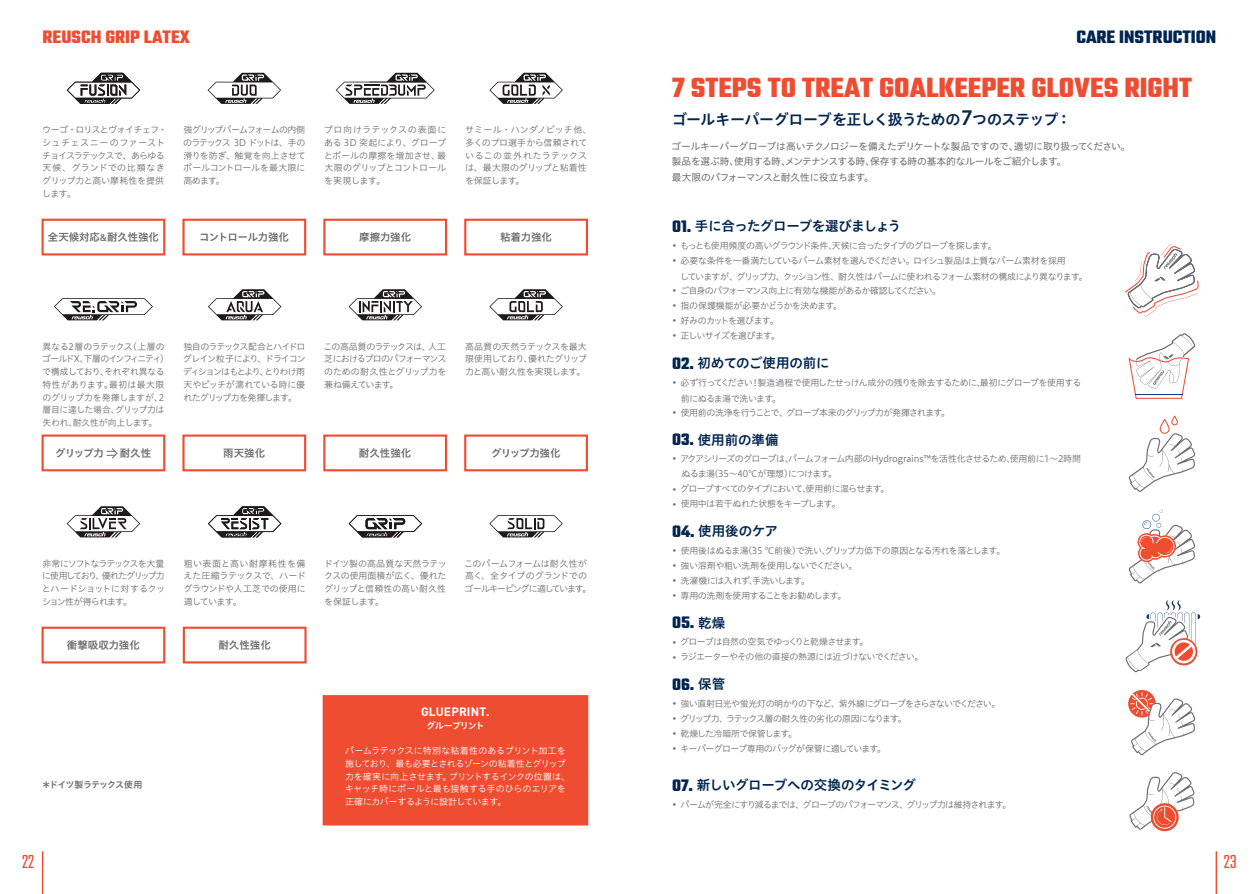
<style>
.page{position:relative;width:1259px;height:894px;background:#fff}
.page>*{position:absolute;margin:0;border:0;box-sizing:border-box;transform-origin:0 0}
.t1{font:700 30px "Teko";color:#ef4d32}
.t2{font:300 21px "Teko";color:#ef4d32}
.t3{font:700 19.5px "Teko";color:#ef4d32}
.t4{font:700 19.5px "Teko";color:#002551}
.t5{font:700 18px "Teko";color:#002551}
.t6{font:15px "Hiragino UD Sans Std W6";letter-spacing:-.04em;color:#002551}
.t7{font:13.5px "Hiragino UD Sans Std W6";letter-spacing:-.02em;color:#002551}
.t8{font:13.5px "Hiragino UD Sans Std W6";letter-spacing:-.05em;color:#002551}
.t9{font:700 12px "DIN Pro";letter-spacing:.01em;color:#fff}
.t10{font:10.5px "Hiragino UD Sans Std W6";letter-spacing:-.015em;color:#6c6d70}
.t11{font:10.5px "Hiragino UD Sans Std W6";letter-spacing:-.05em;color:#6c6d70}
.t12{font:10.5px "Hiragino UD Sans Std W6";letter-spacing:-.04em;color:#6c6d70}
.t13{font:9.75px/15.8px "Hiragino UD Sans Std W4";letter-spacing:-.035em;color:#6c6d70}
.t14{font:9px/12.8px "Hiragino UD Sans Std W3";letter-spacing:-.06em;color:#6c6d70;text-align:justify}
.t15{font:9px/12.8px "Hiragino UD Sans Std W3";letter-spacing:-.035em;color:#fff}
.t16{font:9px/12.8px "Hiragino UD Sans Std W3";letter-spacing:-.035em;color:#6c6d70}
.t17{font:9px/13.8px "Hiragino UD Sans Std W3";letter-spacing:-.09em;color:#6c6d70}
.t18{font:9px/12.8px "Hiragino UD Sans Std W3";letter-spacing:-.03em;color:#6c6d70}
.t19{font:9px/12.8px "Hiragino UD Sans Std W3";letter-spacing:-.005em;color:#6c6d70}
.t20{font:9px "Hiragino UD Sans Std W3";letter-spacing:-.1em;color:#6c6d70}
.t21{font:9px "Hiragino UD Sans Std W3";letter-spacing:-.08em;color:#6c6d70}
.t22{font:9px "Hiragino UD Sans Std W3";letter-spacing:-.085em;color:#6c6d70}
.t23{font:9px "Hiragino UD Sans Std W6";letter-spacing:-.08em;color:#6c6d70}
.t24{font:9px "Hiragino UD Sans Std W6";letter-spacing:-.105em;color:#fff}
.s1{font-size:9px}
.s2{font-size:19.5px}
.s3{font-family:"Teko";font-weight:700;font-size:18px}
.s4{font-family:"Hiragino UD Sans Std W6";font-size:12px}
.s5{font-family:"Hiragino UD Sans Std W6";font-weight:400;font-size:13.5px}
</style>
<div class="page">
<svg style="left:67px;top:73px;width:73px;height:31px"></svg>
<svg style="left:54px;top:298px;width:99px;height:22px"></svg>
<svg style="left:336px;top:73px;width:99px;height:31px"></svg>
<svg style="left:208px;top:73px;width:73px;height:31px"></svg>
<svg style="left:489px;top:73px;width:74px;height:31px"></svg>
<svg style="left:208px;top:289px;width:73px;height:31px"></svg>
<svg style="left:489px;top:289px;width:74px;height:31px"></svg>
<svg style="left:67px;top:506px;width:73px;height:31px"></svg>
<svg style="left:349px;top:289px;width:73px;height:31px"></svg>
<svg style="left:349px;top:515px;width:73px;height:22px"></svg>
<svg style="left:208px;top:506px;width:73px;height:31px"></svg>
<svg style="left:489px;top:515px;width:74px;height:22px"></svg>
<hr style="left:1215px;top:850px;width:2px;height:43px;background:#ef4d32">
<hr style="left:42px;top:850px;width:1px;height:43px;background:#ef4d32">
<svg style="left:1125px;top:600px;width:75px;height:73px"></svg>
<svg style="left:1128px;top:415px;width:67px;height:76px"></svg>
<div style="left:1151px;top:802px;width:28px;height:28px;background:#ef4d32;border-radius:50%"></div>
<svg style="left:1129px;top:772px;width:65px;height:57px"></svg>
<svg style="left:1128px;top:333px;width:67px;height:65px"></svg>
<svg style="left:1128px;top:689px;width:28px;height:28px"></svg>
<svg style="left:1130px;top:691px;width:65px;height:63px"></svg>
<svg style="left:1128px;top:509px;width:67px;height:74px"></svg>
<svg style="left:1125px;top:244px;width:74px;height:72px"></svg>
<div style="left:182px;top:218px;width:124px;height:37px;border:2px solid #ef4d32"></div>
<div style="left:42px;top:218px;width:123px;height:37px;border:2px solid #ef4d32"></div>
<div style="left:323px;top:218px;width:124px;height:37px;border:2px solid #ef4d32"></div>
<div style="left:464px;top:218px;width:124px;height:37px;border:2px solid #ef4d32"></div>
<div style="left:42px;top:626px;width:123px;height:37px;border:2px solid #ef4d32"></div>
<div style="left:183px;top:626px;width:124px;height:37px;border:2px solid #ef4d32"></div>
<div style="left:182px;top:434px;width:124px;height:37px;border:2px solid #ef4d32"></div>
<div style="left:42px;top:434px;width:123px;height:37px;border:2px solid #ef4d32"></div>
<div style="left:323px;top:434px;width:124px;height:37px;border:2px solid #ef4d32"></div>
<div style="left:464px;top:434px;width:124px;height:37px;border:2px solid #ef4d32"></div>
<div style="left:324px;top:696px;width:263px;height:127px;background:#ef4d32"></div>
<div style="left:323px;top:694px;width:265px;height:131px;border:3px solid #ef4d32"></div>
<svg style="left:107px;top:448px;width:11px;height:11px"></svg>
<h3 class="t3" style="left:43px;top:24px;width:149px">REUSCH GRIP LATEX</h3>
<h3 class="t4" style="left:1076px;top:24px;width:141px">CARE INSTRUCTION</h3>
<p class="t18" style="left:42px;top:123px;width:127px">ウーゴ・ロリスとヴォイチェフ・シュチェスニーのファーストチョイスラテックスで、あらゆる天候、グランドでの比類なきグリップ力と高い摩耗性を提供します。</p>
<p class="t10" style="left:48px;top:229px;width:112px">全天候対応<span class="s1">＆</span>耐久性強化</p>
<p class="t14" style="left:183px;top:123px;width:124px">強グリップパームフォームの内側のラテックス 3D ドットは、手の滑りを防ぎ、触覚を向上させてボールコントロールを最大限に高めます。</p>
<p class="t12" style="left:199px;top:229px;width:91px">コントロール力強化</p>
<p class="t14" style="left:324px;top:123px;width:124px">プロ向けラテックスの表面にある 3D 突起により、グローブとボールの摩擦を増加させ、最大限のグリップとコントロールを実現します。</p>
<p class="t10" style="left:359px;top:229px;width:54px">摩擦力強化</p>
<p class="t19" style="left:465px;top:123px;width:128px">サミール・ハンダノビッチ他、多くのプロ選手から信頼されているこの並外れたラテックスは、最大限のグリップと粘着性を保証します。</p>
<p class="t10" style="left:500px;top:229px;width:54px">粘着力強化</p>
<p class="t16" style="left:42px;top:339px;width:128px">異なる2層のラテックス（上層のゴールドX、下層のインフィニティ）で構成しており、それぞれ異なる特性があります。最初は最大限のグリップ力を発揮しますが、2層目に達した場合、グリップ力は失われ、耐久性が向上します。</p>
<p class="t14" style="left:324px;top:339px;width:124px">この高品質のラテックスは、人工芝におけるプロのパフォーマンスのための耐久性とグリップ力を兼ね備えています。</p>
<p class="t10" style="left:359px;top:445px;width:54px">耐久性強化</p>
<p class="t14" style="left:183px;top:339px;width:124px">独自のラテックス配合とハイドログレイン粒子により、ドライコンディションはもとより、とりわけ雨天やピッチが濡れている時に優れたグリップ力を発揮します。</p>
<p class="t11" style="left:55px;top:445px;width:98px">グリップ力 　耐久性</p>
<p class="t10" style="left:223px;top:445px;width:43px">雨天強化</p>
<p class="t14" style="left:465px;top:339px;width:123px">高品質の天然ラテックスを最大限使用しており、優れたグリップ力と高い耐久性を実現します。</p>
<p class="t11" style="left:491px;top:445px;width:71px">グリップ力強化</p>
<p class="t14" style="left:42px;top:556px;width:125px">非常にソフトなラテックスを大量に使用しており、優れたグリップ力とハードショットに対するクッション性が得られます。</p>
<p class="t10" style="left:67px;top:637px;width:75px">衝撃吸収力強化</p>
<p class="t14" style="left:183px;top:556px;width:124px">粗い表面と高い耐摩耗性を備えた圧縮ラテックスで、ハードグラウンドや人工芝での使用に適しています。</p>
<p class="t10" style="left:218px;top:637px;width:54px">耐久性強化</p>
<p class="t14" style="left:324px;top:556px;width:125px">ドイツ製の高品質な天然ラテックスの使用面積が広く、優れたグリップと信頼性の高い耐久性を保証します。</p>
<p class="t14" style="left:464px;top:556px;width:129px;text-align:left">このパームフォームは耐久性が高く、全タイプのグランドでのゴールキーピングに適しています。</p>
<p class="t23" style="left:42px;top:777px;width:102px">＊ドイツ製ラテックス使用</p>
<h3 class="t9" style="left:421px;top:701px;width:70px">GLUEPRINT.</h3>
<p class="t24" style="left:426px;top:718px;width:60px">グループリント</p>
<p class="t15" style="left:345px;top:743px;width:227px">パームラテックスに特別な粘着性のあるプリント加工を施しており、最も必要とされるゾーンの粘着性とグリップ力を確実に向上させます。プリントするインクの位置は、キャッチ時にボールと最も接触する手のひらのエリアを正確にカバーするように設計しています。</p>
<h1 class="t1" style="left:672px;top:69px;width:521px">7 STEPS TO TREAT GOALKEEPER GLOVES RIGHT</h1>
<h3 class="t6" style="left:672px;top:108px;width:401px">ゴールキーパーグローブを正しく扱うための<span class="s2">7</span>つのステップ：</h3>
<p class="t13" style="left:671px;top:137px;width:460px">ゴールキーパーグローブは高いテクノロジーを備えたデリケートな製品ですので、適切に取り扱ってください。製品を選ぶ時、使用する時、メンテナンスする時、保存する時の基本的なルールをご紹介します。<br>最大限のパフォーマンスと耐久性に役立ちます。</p>
<h3 class="t7" style="left:672px;top:216px;width:231px"><span class="s3">01.</span> 手に合ったグローブを選びましょう</h3>
<p class="t14" style="left:672px;top:237px;width:396px;line-height:15px"><span class="s4">･</span> もっとも使用頻度の高いグラウンド条件、天候に合ったタイプのグローブを探します。<br><span class="s4">･</span> 必要な条件を一番満たしているパーム素材を選んでください。ロイシュ製品は上質なパーム素材を採用</p>
<p class="t17" style="left:672px;top:269px;width:418px">　していますが、グリップ力、クッション性、耐久性はパームに使われるフォーム素材の構成により異なります。<span class="s4">･</span> ご自身のパフォーマンス向上に有効な機能があるか確認してください。</p>
<p class="t14" style="left:672px;top:297px;width:172px;line-height:15px;text-align:left"><span class="s4">･</span> 指の保護機能が必要かどうかを決めます。<span class="s4">･</span> 好みのカットを選びます。<br><span class="s4">･</span> 正しいサイズを選びます。</p>
<h3 class="t7" style="left:672px;top:352px;width:159px"><span class="s3">02.</span> 初めてのご使用の前に</h3>
<p class="t14" style="left:672px;top:373px;width:411px;line-height:16.2px"><span class="s4">･</span> 必ず行ってください！製造過程で使用したせっけん成分の残りを除去するために、最初にグローブを使用する　前にぬるま湯で洗います。</p>
<p class="t21" style="left:672px;top:405px;width:280px"><span class="s4">･</span> 使用前の洗浄を行うことで、グローブ本来のグリップ力が発揮されます。</p>
<h3 class="t7" style="left:672px;top:429px;width:108px"><span class="s3">03.</span> 使用前の準備</h3>
<p class="t14" style="left:672px;top:452px;width:411px"><span class="s4">･</span> アクアシリーズのグローブは、パームフォーム内部のHydrograins™を活性化させるため、使用前に1～2時間</p>
<p class="t14" style="left:681px;top:467px;width:157px">ぬるま湯（35～40°Cが理想)につけます。</p>
<p class="t22" style="left:672px;top:482px;width:219px"><span class="s4">･</span> グローブすべてのタイプにおいて、使用前に湿らせます。</p>
<p class="t14" style="left:672px;top:497px;width:170px"><span class="s4">･</span> 使用中は若干ぬれた状態をキープします。</p>
<h3 class="t7" style="left:672px;top:520px;width:107px"><span class="s3">04.</span> 使用後のケア</h3>
<p class="t14" style="left:672px;top:542px;width:335px;line-height:15px;text-align:left"><span class="s4">･</span> 使用後はぬるま湯（35 °C前後)で洗い、グリップ力低下の原因となる汚れを落とします。<span class="s4">･</span> 強い溶剤や粗い洗剤を使用しないでください。<br><span class="s4">･</span> 洗濯機には入れず、手洗いします。<br><span class="s4">･</span> 専用の洗剤を使用することをお勧めします。</p>
<h3 class="t5" style="left:672px;top:611px;width:55px">05. <span class="s5">乾燥</span></h3>
<p class="t14" style="left:672px;top:633px;width:253px;line-height:15px"><span class="s4">･</span> グローブは自然の空気でゆっくりと乾燥させます。<br><span class="s4">･</span> ラジエーターやその他の直接の熱源には近づけないでください。</p>
<h3 class="t5" style="left:672px;top:672px;width:55px">06. <span class="s5">保管</span></h3>
<p class="t14" style="left:672px;top:695px;width:330px;line-height:15px;text-align:left"><span class="s4">･</span> 強い直射日光や蛍光灯の明かりの下など、紫外線にグローブをさらさないでください。<span class="s4">･</span> グリップ力、ラテックス層の耐久性の劣化の原因になります。<br><span class="s4">･</span> 乾燥した冷暗所で保管します。<br><span class="s4">･</span> キーパーグローブ専用のバッグが保管に適しています。</p>
<h3 class="t8" style="left:672px;top:774px;width:246px"><span class="s3">07.</span> 新しいグローブへの交換のタイミング</h3>
<p class="t20" style="left:672px;top:797px;width:341px"><span class="s4">･</span> パームが完全にすり減るまでは、グローブのパフォーマンス、グリップ力は維持されます。</p>
<h2 class="t2" style="left:22px;top:850px;width:14px">22</h2>
<h2 class="t2" style="left:1224px;top:850px;width:14px">23</h2>
</div>
